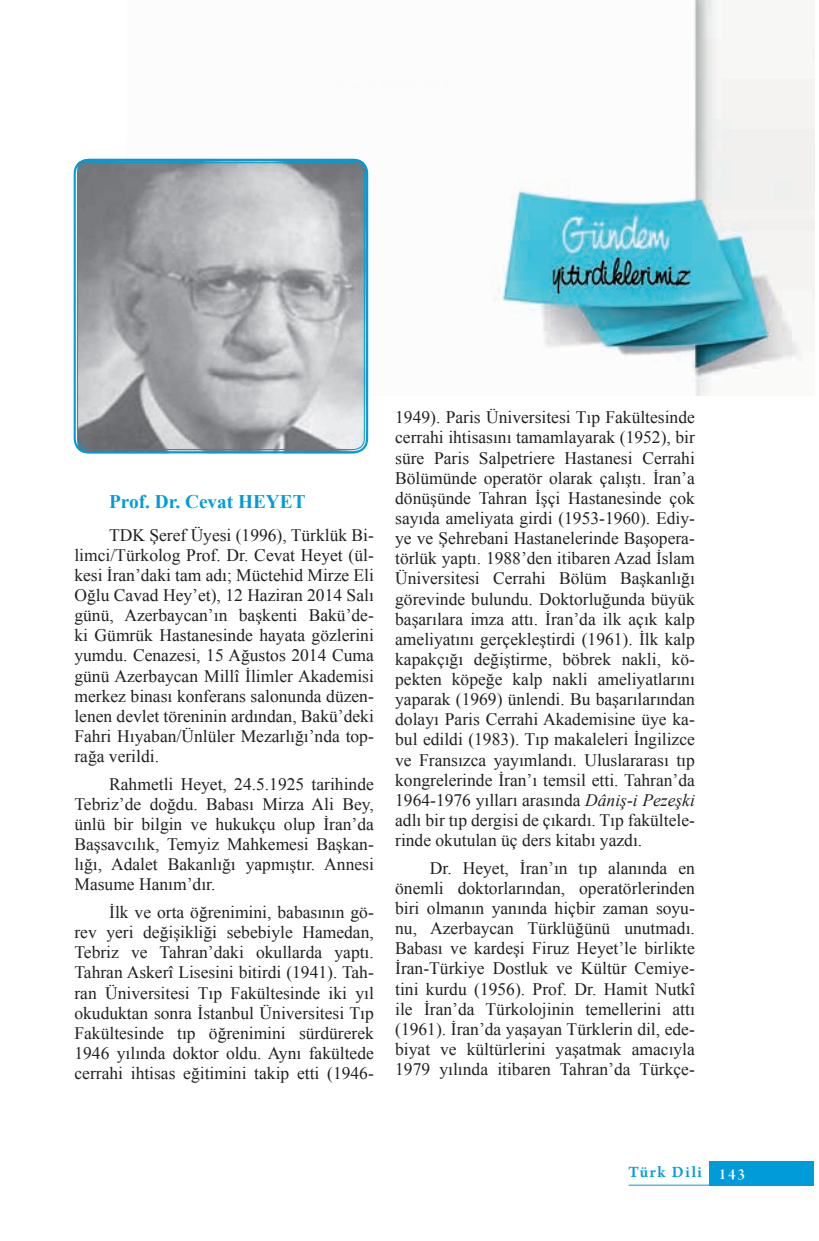
<style>
.page{position:relative;width:819px;height:1241px;background:#fff}
.page>*{position:absolute;margin:0;border:0;box-sizing:border-box;transform-origin:0 0}
.t1{font:700 19.25px "Times New Roman";color:#009cd9}
.t2{font:17.5px/20.1px "Times New Roman";color:#231f20;text-align:justify}
.t3{font:600 16.62px "Arno Pro";letter-spacing:.1em;color:#009cd9}
.s1{font-style:italic}
</style>
<div class="page">
<div style="left:709px;top:1160px;width:105px;height:25px;background:#009cd9"></div>
<hr style="left:628px;top:1184px;width:81px;height:1px;background:#009cd9">
<img style="left:127px;top:0;width:687px;height:395px">
<img style="left:74px;top:159px;width:294px;height:294px">
<div style="left:74px;top:159px;width:294px;height:294px;border:2px solid #009cd9;border-radius:14px"></div>
<div style="left:77px;top:162px;width:287px;height:288px;border:1px solid #009cd9;border-radius:11px"></div>
<p class="t1" style="left:109px;top:488px;width:198px">Prof. Dr. Cevat Heyet</p>
<p class="t2" style="left:74px;top:524px;width:301px;text-indent:35px">TDK Şeref Üyesi (1996), Türklük Bi&shy;limci/Türkolog Prof. Dr. Cevat Heyet (ül&shy;kesi İran’daki tam adı; Müctehid Mirze Eli Oğlu Cavad Hey’et), 12 Haziran 2014 Salı günü, Azerbaycan’ın başkenti Bakü’de&shy;ki Gümrük Hastanesinde hayata gözlerini yumdu. Cenazesi, 15 Ağustos 2014 Cuma günü Azerbaycan Millî İlimler Akademisi merkez binası konferans salonunda düzen&shy;lenen devlet töreninin ardından, Bakü’deki Fahri Hıyaban/Ünlüler Mezarlığı’nda top&shy;rağa verildi.</p>
<p class="t2" style="left:74px;top:773px;width:301px;text-indent:35px">Rahmetli Heyet, 24.5.1925 tarihinde Tebriz’de doğdu. Babası Mirza Ali Bey, ünlü bir bilgin ve hukukçu olup İran’da Başsavcılık, Temyiz Mahkemesi Başkan&shy;lığı, Adalet Bakanlığı yapmıştır. Annesi Masume Hanım’dır.</p>
<p class="t2" style="left:74px;top:901px;width:301px;text-indent:35px">İlk ve orta öğrenimini, babasının gö&shy;rev yeri değişikliği sebebiyle Hamedan, Tebriz ve Tahran’daki okullarda yaptı.<br>Tahran Askerî Lisesini bitirdi (1941). Tah&shy;ran Üniversitesi Tıp Fakültesinde iki yıl okuduktan sonra İstanbul Üniversitesi Tıp Fakültesinde tıp öğrenimini sürdürerek 1946 yılında doktor oldu. Aynı fakültede cerrahi ihtisas eğitimini takip etti (1946-</p>
<p class="t2" style="left:395px;top:407px;width:301px">1949). Paris Üniversitesi Tıp Fakültesinde cerrahi ihtisasını tamamlayarak (1952), bir süre Paris Salpetriere Hastanesi Cerrahi Bölümünde operatör olarak çalıştı. İran’a dönüşünde Tahran İşçi Hastanesinde çok sayıda ameliyata girdi (1953-1960). Ediy&shy;ye ve Şehrebani Hastanelerinde Başopera&shy;törlük yaptı. 1988’den itibaren Azad İslam Üniversitesi Cerrahi Bölüm Başkanlığı görevinde bulundu. Doktorluğunda büyük başarılara imza attı. İran’da ilk açık kalp ameliyatını gerçekleştirdi (1961). İlk kalp kapakçığı değiştirme, böbrek nakli, kö&shy;pekten köpeğe kalp nakli ameliyatlarını yaparak (1969) ünlendi. Bu başarılarından dolayı Paris Cerrahi Akademisine üye ka&shy;bul edildi (1983). Tıp makaleleri İngilizce ve Fransızca yayımlandı. Uluslararası tıp kongrelerinde İran’ı temsil etti. Tahran’da 1964-1976 yılları arasında <span class="s1">Dâniş-i Pezeşki </span>adlı bir tıp dergisi de çıkardı. Tıp fakültele&shy;rinde okutulan üç ders kitabı yazdı.</p>
<p class="t2" style="left:395px;top:857px;width:301px;text-indent:35px">Dr. Heyet, İran’ın tıp alanında en önemli doktorlarından, operatörlerinden biri olmanın yanında hiçbir zaman soyu&shy;nu, Azerbaycan Türklüğünü unutmadı.<br>Babası ve kardeşi Firuz Heyet’le birlikte İran-Türkiye Dostluk ve Kültür Cemiye&shy;tini kurdu (1956). Prof. Dr. Hamit Nutkî ile İran’da Türkolojinin temellerini attı (1961). İran’da yaşayan Türklerin dil, ede&shy;biyat ve kültürlerini yaşatmak amacıyla 1979 yılında itibaren Tahran’da Türkçe-</p>
<p class="t3" style="left:628px;top:1162px;width:118px">Türk Dili <sub>143</sub></p>
</div>
